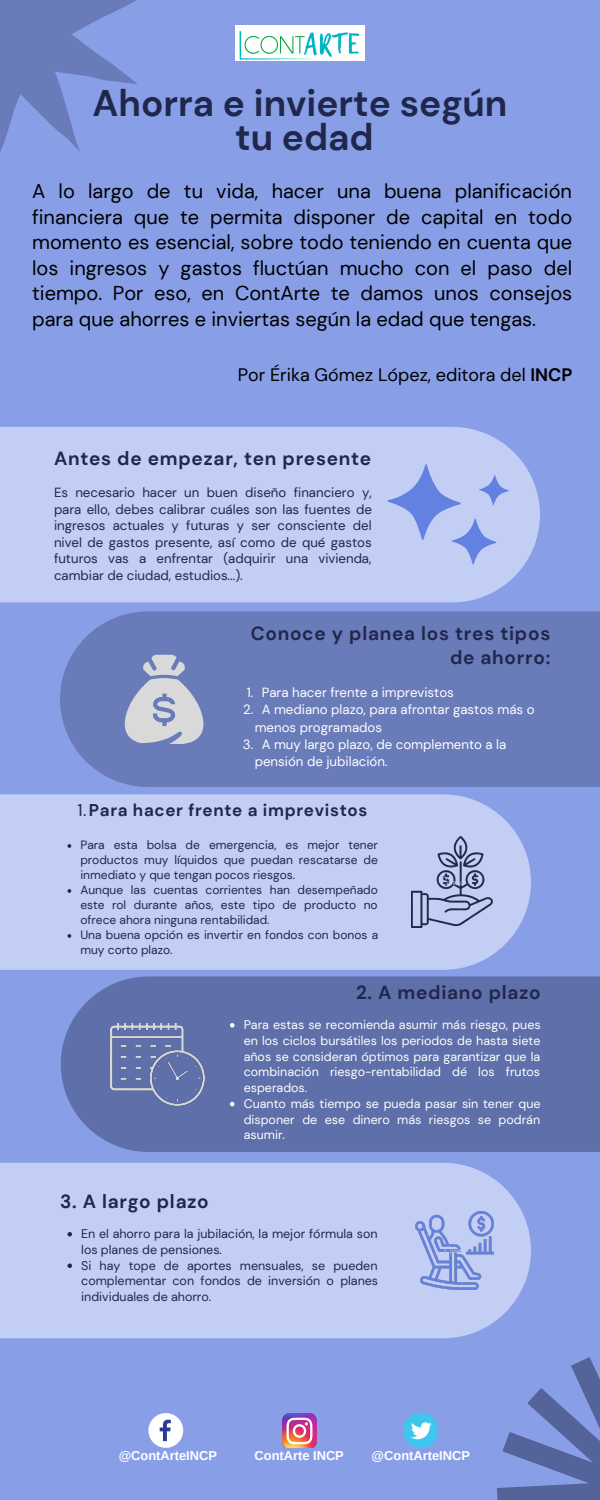
<style>
.page{position:relative;width:600px;height:1500px;background:#889fe8}
.page>*{position:absolute;margin:0;border:0;box-sizing:border-box;transform-origin:0 0}
.t1{font:700 37px "DM Sans";color:#20274b}
.t2{font:20px/25.5px "DM Sans";color:#000;text-align:justify}
.t3{font:700 19px/24px "DM Sans";letter-spacing:.04em;color:#20274b;text-align:right}
.t4{font:18px "DM Sans";color:#000}
.t5{font:700 17px "DM Sans";letter-spacing:.04em;color:#20274b}
.t6{font:13.3px/17.2px "DM Sans";color:#fff}
.t7{font:13.2px/16.5px "DM Sans";color:#20274b;text-align:justify}
.t8{font:700 12.9px "Arimo";color:#fff}
.t9{font:12.5px/15.8px "DM Sans";color:#fff;text-align:justify}
.t10{font:12.5px/15.8px "DM Sans";color:#20274b}
.t11{font:12px/15px "DM Sans";color:#20274b;text-align:justify}
.s1{font-weight:700}
.s2{font-weight:400}
</style>
<div class="page">
<div style="left:0;top:427px;width:540px;height:175px;background:#c2cef3"></div>
<div style="left:0;top:794px;width:531px;height:176px;background:#c2cef3"></div>
<div style="left:0;top:1163px;width:531px;height:175px;background:#c2cef3"></div>
<div style="left:60px;top:611px;width:540px;height:176px;background:#697bb9"></div>
<div style="left:61px;top:976px;width:539px;height:176px;background:#5e6fa9"></div>
<svg style="left:388px;top:464px;width:121px;height:101px;background:#adbdee"></svg>
<svg style="left:438px;top:1289px;width:162px;height:211px"></svg>
<svg style="left:0;top:0;width:137px;height:152px"></svg>
<img style="left:235px;top:25px;width:130px;height:35px">
<svg style="left:124px;top:655px;width:80px;height:89px;background:#acb3cc"></svg>
<img style="left:412px;top:837px;width:81px;height:90px">
<img style="left:110px;top:1024px;width:95px;height:81px">
<img style="left:416px;top:1212px;width:77px;height:77px">
<svg style="left:68px;top:844px;width:3px;height:4px"></svg>
<svg style="left:68px;top:889px;width:3px;height:4px"></svg>
<svg style="left:68px;top:934px;width:3px;height:4px"></svg>
<svg style="left:68px;top:1232px;width:4px;height:5px"></svg>
<svg style="left:68px;top:1264px;width:4px;height:4px"></svg>
<svg style="left:230px;top:1023px;width:4px;height:5px"></svg>
<svg style="left:230px;top:1102px;width:4px;height:4px"></svg>
<div style="left:403px;top:1413px;width:35px;height:35px;background:#3fc6ee;border-radius:50%"></div>
<svg style="left:411px;top:1422px;width:21px;height:17px"></svg>
<img style="left:282px;top:1413px;width:35px;height:35px">
<svg style="left:148px;top:1413px;width:35px;height:35px"></svg>
<p class="t1" style="left:93px;top:79px;width:416px">Ahorra e invierte según</p>
<p class="t1" style="left:235px;top:113px;width:140px">tu edad</p>
<p class="t2" style="left:32px;top:178px;width:542px">A lo largo de tu vida, hacer una buena planificación financiera que te permita disponer de capital en todo momento es esencial, sobre todo teniendo en cuenta que los ingresos y gastos fluctúan mucho con el paso del tiempo. Por eso, en ContArte te damos unos consejos para que ahorres e inviertas según la edad que tengas.</p>
<p class="t4" style="left:238px;top:363px;width:336px">Por Érika Gómez López, editora del <span class="s1">INCP</span></p>
<p class="t3" style="left:54px;top:446px;width:319px">Antes de empezar, ten presente</p>
<p class="t7" style="left:54px;top:485px;width:319px">Es necesario hacer un buen diseño financiero y, para ello, debes calibrar cuáles son las fuentes de ingresos actuales y futuras y ser consciente del nivel de gastos presente, así como de qué gastos futuros vas a enfrentar (adquirir una vivienda, cambiar de ciudad, estudios...).</p>
<p class="t3" style="left:251px;top:622px;width:301px">Conoce y planea los tres tipos de ahorro:</p>
<p class="t6" style="left:262px;top:684px;width:194px">Para hacer frente a imprevistos</p>
<p class="t6" style="left:255px;top:701px;width:281px;text-indent:7px">A mediano plazo, para afrontar gastos más o menos programados</p>
<p class="t6" style="left:255px;top:736px;width:253px;text-indent:7px">A muy largo plazo, de complemento a la pensión de jubilación.</p>
<p class="t6" style="left:243px;top:684px;width:12px">1.<br>2.</p>
<p class="t6" style="left:243px;top:736px;width:12px">3.</p>
<p class="t5" style="left:77px;top:800px;width:292px"><span class="s2">1.</span>Para hacer frente a imprevistos</p>
<p class="t11" style="left:80px;top:838px;width:299px">Para esta bolsa de emergencia, es mejor tener productos muy líquidos que puedan rescatarse de inmediato y que tengan pocos riesgos.</p>
<p class="t11" style="left:80px;top:883px;width:299px">Aunque las cuentas corrientes han desempeñado este rol durante años, este tipo de producto no ofrece ahora ninguna rentabilidad.</p>
<p class="t11" style="left:80px;top:928px;width:299px">Una buena opción es invertir en fondos con bonos a muy corto plazo.</p>
<p class="t3" style="left:356px;top:981px;width:186px">2. A mediano plazo</p>
<p class="t9" style="left:244px;top:1017px;width:298px">Para estas se recomienda asumir más riesgo, pues en los ciclos bursátiles los periodos de hasta siete años se consideran óptimos para garantizar que la combinación riesgo-rentabilidad dé los frutos esperados.</p>
<p class="t9" style="left:244px;top:1096px;width:298px">Cuanto más tiempo se pueda pasar sin tener que disponer de ese dinero más riesgos se podrán asumir.</p>
<p class="t3" style="left:60px;top:1190px;width:150px">3. A largo plazo</p>
<p class="t10" style="left:81px;top:1226px;width:298px">En el ahorro para la jubilación, la mejor fórmula son los planes de pensiones.</p>
<p class="t10" style="left:81px;top:1257px;width:298px;text-align:justify">Si hay tope de aportes mensuales, se pueden complementar con fondos de inversión o planes individuales de ahorro.</p>
<p class="t8" style="left:119px;top:1448px;width:100px">@ContArteINCP</p>
<p class="t8" style="left:255px;top:1448px;width:91px">ContArte INCP</p>
<p class="t8" style="left:372px;top:1448px;width:100px">@ContArteINCP</p>
</div>
